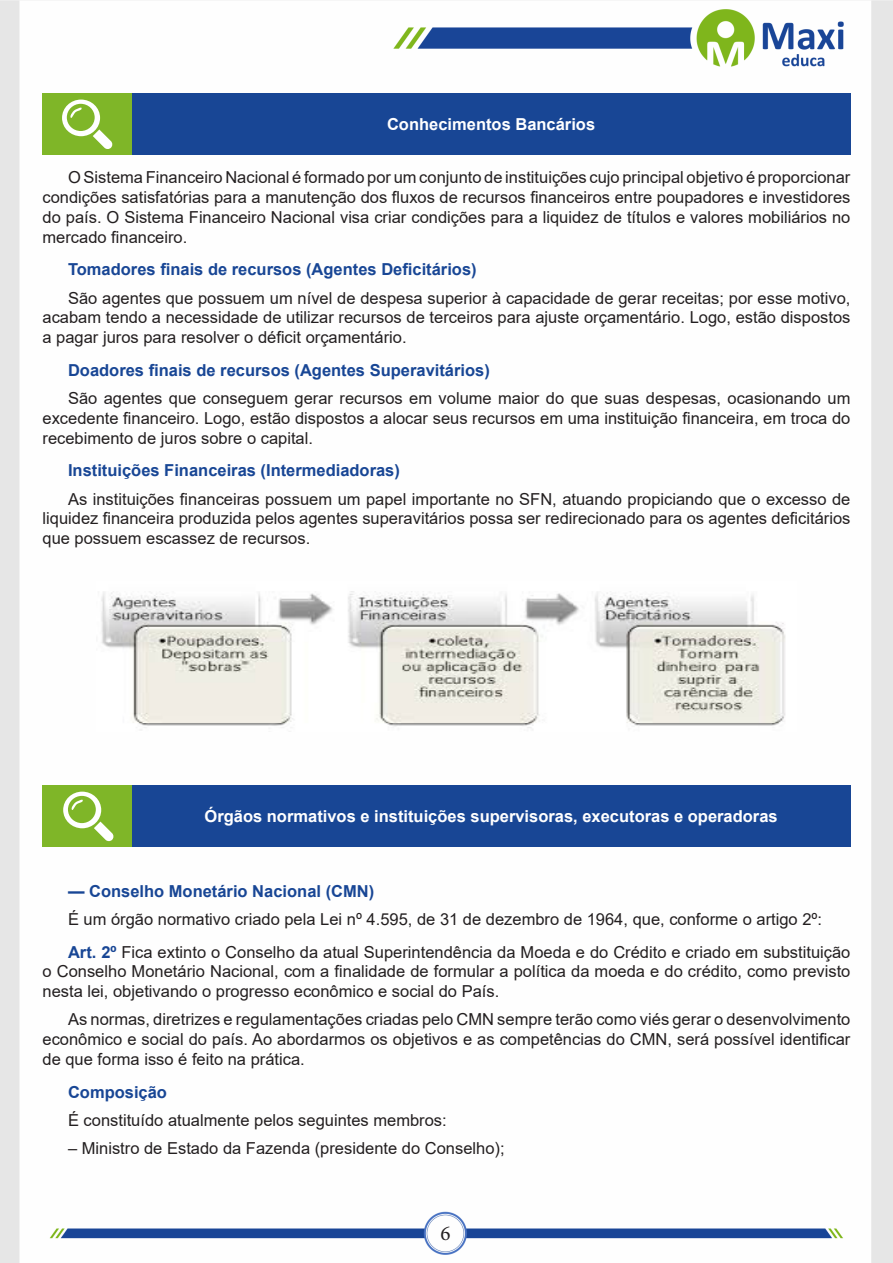
<style>
.page{position:relative;width:893px;height:1263px;background:#fff}
.page>*{position:absolute;margin:0;border:0;box-sizing:border-box;transform-origin:0 0}
.t1{font:21px "Minion Pro";color:#231f20}
.Default{font:16.5px/19.8px "Arial";color:#231f20;text-align:justify}
.Default-2{font:700 16.5px "Arial";color:#184695}
.CENTRALIZAR{font:700 16.5px "Arial";color:#fff}
.Titulo_de_Caixa{font:700 16.5px "Arial";color:#fff}
.s1{font-weight:700;color:#184695}
</style>
<div class="page">
<img style="left:0;top:0;width:893px;height:1263px">
<div style="left:43px;top:94px;width:89px;height:61px;background:#7fb628"></div>
<div style="left:132px;top:94px;width:718px;height:61px;background:#184695"></div>
<svg style="left:62px;top:100px;width:51px;height:49px"></svg>
<img style="left:97px;top:581px;width:699px;height:150px">
<div style="left:43px;top:786px;width:89px;height:61px;background:#7fb628"></div>
<div style="left:132px;top:786px;width:718px;height:61px;background:#184695"></div>
<svg style="left:63px;top:792px;width:51px;height:49px"></svg>
<p class="Titulo_de_Caixa" style="left:387px;top:113px;width:210px">Conhecimentos Bancários</p>
<p class="Default" style="left:43px;top:168px;width:809px;text-indent:26px">O Sistema Financeiro Nacional é formado por um conjunto de instituições cujo principal objetivo é proporcionar condições satisfatórias para a manutenção dos fluxos de recursos financeiros entre poupadores e investidores do país. O Sistema Financeiro Nacional visa criar condições para a liquidez de títulos e valores mobiliários no mercado financeiro.</p>
<p class="Default-2" style="left:68px;top:258px;width:410px">Tomadores finais de recursos (Agentes Deficitários)</p>
<p class="Default" style="left:43px;top:288px;width:809px;text-indent:26px">São agentes que possuem um nível de despesa superior à capacidade de gerar receitas; por esse motivo, acabam tendo a necessidade de utilizar recursos de terceiros para ajuste orçamentário. Logo, estão dispostos a pagar juros para resolver o déficit orçamentário.</p>
<p class="Default-2" style="left:68px;top:358px;width:423px">Doadores finais de recursos (Agentes Superavitários)</p>
<p class="Default" style="left:43px;top:388px;width:809px;text-indent:26px">São agentes que conseguem gerar recursos em volume maior do que suas despesas, ocasionando um excedente financeiro. Logo, estão dispostos a alocar seus recursos em uma instituição financeira, em troca do recebimento de juros sobre o capital.</p>
<p class="Default-2" style="left:68px;top:459px;width:333px">Instituições Financeiras (Intermediadoras)</p>
<p class="Default" style="left:43px;top:489px;width:809px;text-indent:26px">As instituições financeiras possuem um papel importante no SFN, atuando propiciando que o excesso de liquidez financeira produzida pelos agentes superavitários possa ser redirecionado para os agentes deficitários que possuem escassez de recursos.</p>
<p class="CENTRALIZAR" style="left:205px;top:805px;width:575px">Órgãos normativos e instituições supervisoras, executoras e operadoras</p>
<p class="Default-2" style="left:68px;top:879px;width:308px">— Conselho Monetário Nacional (CMN)</p>
<p class="Default" style="left:68px;top:909px;width:756px">É um órgão normativo criado pela Lei nº 4.595, de 31 de dezembro de 1964, que, conforme o artigo 2º:</p>
<p class="Default" style="left:43px;top:942px;width:809px;text-indent:26px"><span class="s1">Art. 2º</span> Fica extinto o Conselho da atual Superintendência da Moeda e do Crédito e criado em substituição o Conselho Monetário Nacional, com a finalidade de formular a política da moeda e do crédito, como previsto nesta lei, objetivando o progresso econômico e social do País.</p>
<p class="Default" style="left:43px;top:1010px;width:809px;text-indent:26px">As normas, diretrizes e regulamentações criadas pelo CMN sempre terão como viés gerar o desenvolvimento econômico e social do país. Ao abordarmos os objetivos e as competências do CMN, será possível identificar de que forma isso é feito na prática.</p>
<p class="Default-2" style="left:68px;top:1080px;width:101px">Composição</p>
<p class="Default" style="left:68px;top:1110px;width:380px">É constituído atualmente pelos seguintes membros:</p>
<p class="Default" style="left:68px;top:1138px;width:438px">– Ministro de Estado da Fazenda (presidente do Conselho);</p>
<p class="t1" style="left:440px;top:1219px;width:12px">6</p>
</div>
